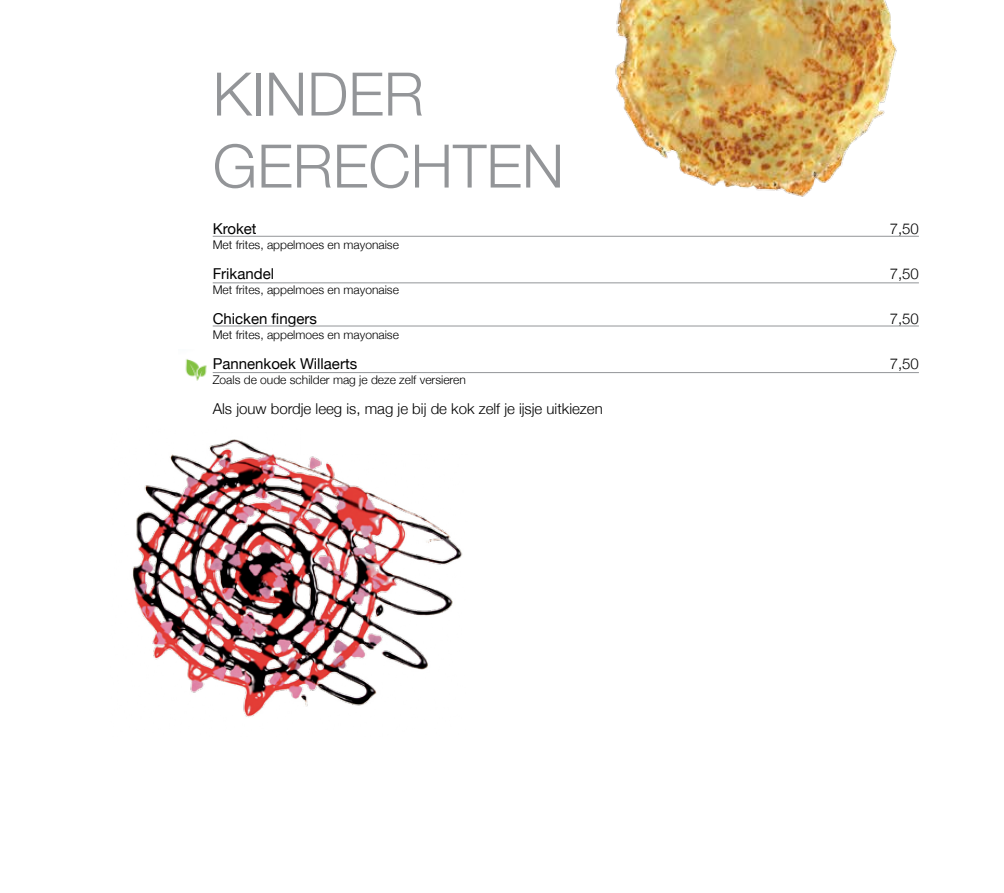
<style>
.page{position:relative;width:1004px;height:893px;background:#fff}
.page>*{position:absolute;margin:0;border:0;box-sizing:border-box;transform-origin:0 0}
.t1{font:300 60px/72px "Helvetica Neue";color:#939598}
.t2{font:300 15px "Helvetica Neue";color:#000}
.t3{font:15px "Helvetica Neue";color:#000}
.t4{font:300 12px "Helvetica Neue";color:#000}
</style>
<div class="page">
<hr style="left:213px;top:236px;width:705px;height:1px;background:#939598">
<hr style="left:213px;top:282px;width:705px;height:1px;background:#939598">
<hr style="left:213px;top:326px;width:705px;height:1px;background:#939598">
<hr style="left:213px;top:372px;width:705px;height:1px;background:#939598">
<img style="left:615px;top:0;width:282px;height:197px">
<img style="left:132px;top:439px;width:331px;height:278px">
<img style="left:185px;top:359px;width:22px;height:21px">
<h1 class="t1" style="left:213px;top:54px;width:353px">KINDER<br>GERECHTEN</h1>
<p class="t3" style="left:213px;top:218px;width:45px">Kroket</p>
<p class="t2" style="left:889px;top:216px;width:31px">7,50</p>
<p class="t4" style="left:213px;top:235px;width:188px">Met frites, appelmoes en mayonaise</p>
<p class="t3" style="left:213px;top:263px;width:63px">Frikandel</p>
<p class="t2" style="left:889px;top:261px;width:31px">7,50</p>
<p class="t4" style="left:213px;top:280px;width:188px">Met frites, appelmoes en mayonaise</p>
<p class="t3" style="left:213px;top:308px;width:106px">Chicken fingers</p>
<p class="t2" style="left:889px;top:306px;width:31px">7,50</p>
<p class="t4" style="left:213px;top:325px;width:188px">Met frites, appelmoes en mayonaise</p>
<p class="t3" style="left:213px;top:353px;width:146px">Pannenkoek Willaerts</p>
<p class="t2" style="left:889px;top:351px;width:31px">7,50</p>
<p class="t4" style="left:213px;top:370px;width:254px">Zoals de oude schilder mag je deze zelf versieren</p>
<p class="t2" style="left:213px;top:396px;width:391px">Als jouw bordje leeg is, mag je bij de kok zelf je ijsje uitkiezen</p>
</div>
